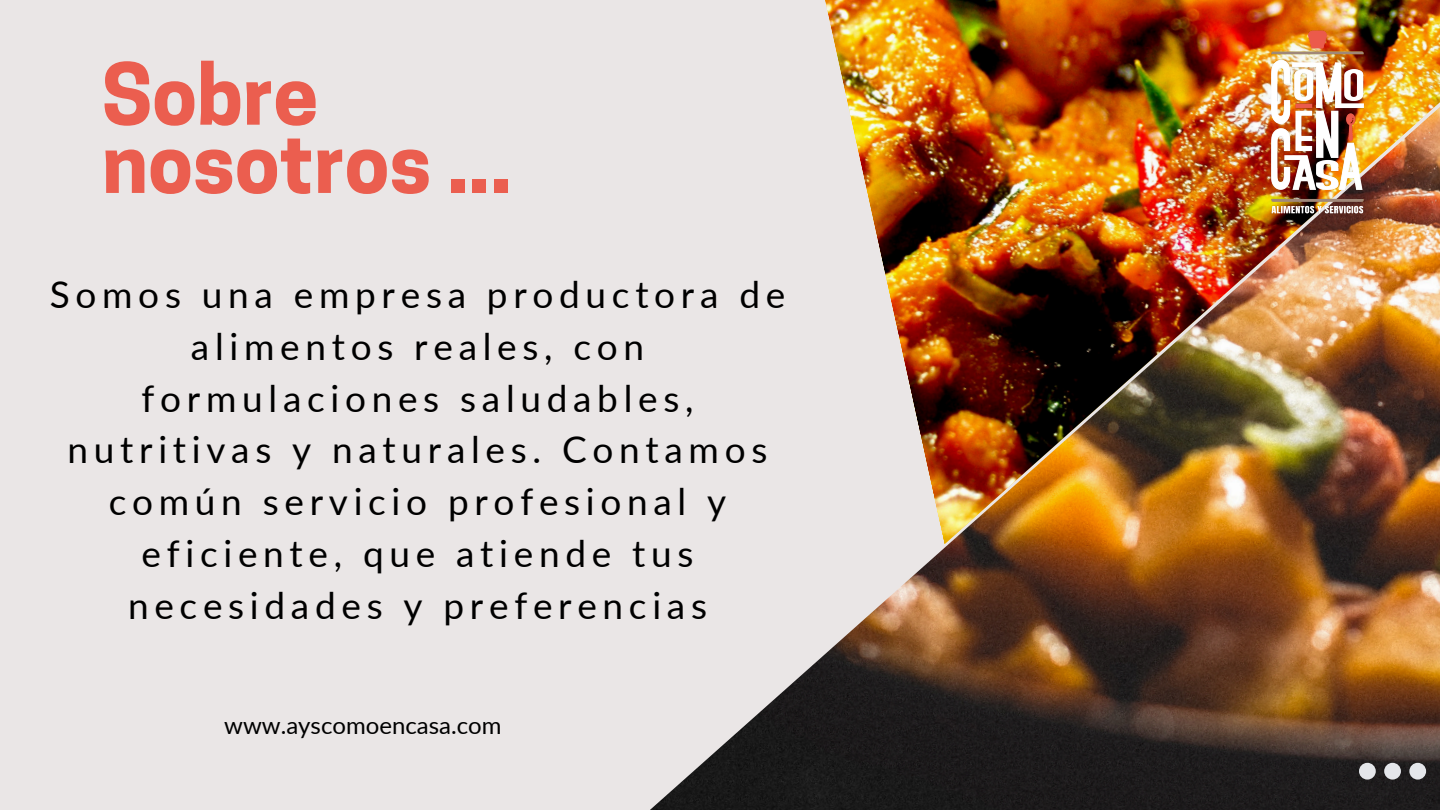
<style>
.page{position:relative;width:1440px;height:810px;background:#eae6e6}
.page>*{position:absolute;margin:0;border:0;box-sizing:border-box;transform-origin:0 0}
.t1{font:700 80px/68.2px "Cooper Hewitt";color:#eb5e4f}
.t2{font:37px/51.8px "Lato";letter-spacing:.155em;color:#000;text-align:center}
.t3{font:24px "Lato";color:#000}
</style>
<div class="page">
<img style="left:650px;top:544px;width:790px;height:266px">
<img style="left:825px;top:0;width:615px;height:544px">
<img style="left:1195px;top:0;width:245px;height:244px">
<svg style="left:1359px;top:763px;width:67px;height:16px"></svg>
<p class="t1" style="left:102px;top:71px;width:411px">Sobre nosotros ...</p>
<h1 class="t2" style="left:50px;top:268px;width:737px">Somos una empresa productora de alimentos reales, con formulaciones saludables, nutritivas y naturales. Contamos común servicio profesional y eficiente, que atiende tus necesidades y preferencias</h1>
<h2 class="t3" style="left:224px;top:710px;width:279px">www.ayscomoencasa.com</h2>
</div>
